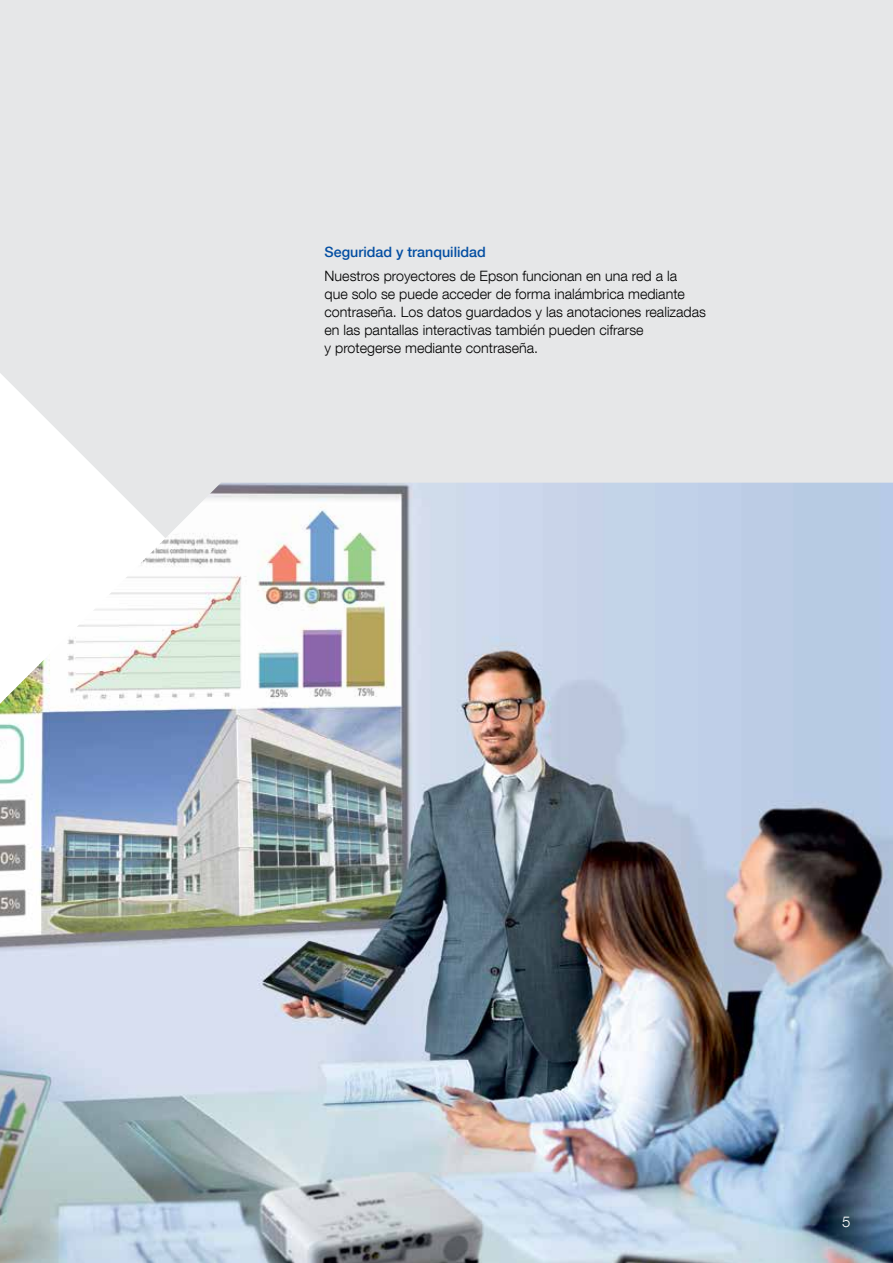
<style>
.page{position:relative;width:893px;height:1263px;background:#fff}
.page>*{position:absolute;margin:0;border:0;box-sizing:border-box;transform-origin:0 0}
.t1{font:300 15px "Helvetica Neue LT Com";color:#fff}
.t2{font:300 14.25px/18px "Helvetica Neue LT Com";color:#000}
.t3{font:500 14.25px "Helvetica Neue LT Com";color:#034ea2}
</style>
<div class="page">
<div style="left:0;top:0;width:893px;height:483px;background:#e6e7e8"></div>
<img style="left:0;top:483px;width:893px;height:780px">
<p class="t3" style="left:325px;top:243px;width:163px">Seguridad y tranquilidad</p>
<p class="t2" style="left:325px;top:267px;width:383px">Nuestros proyectores de Epson funcionan en una red a la<br>que solo se puede acceder de forma inalámbrica mediante contraseña. Los datos guardados y las anotaciones realizadas en las pantallas interactivas también pueden cifrarse<br>y protegerse mediante contraseña.</p>
<p class="t1" style="left:842px;top:1212px;width:10px">5</p>
</div>
